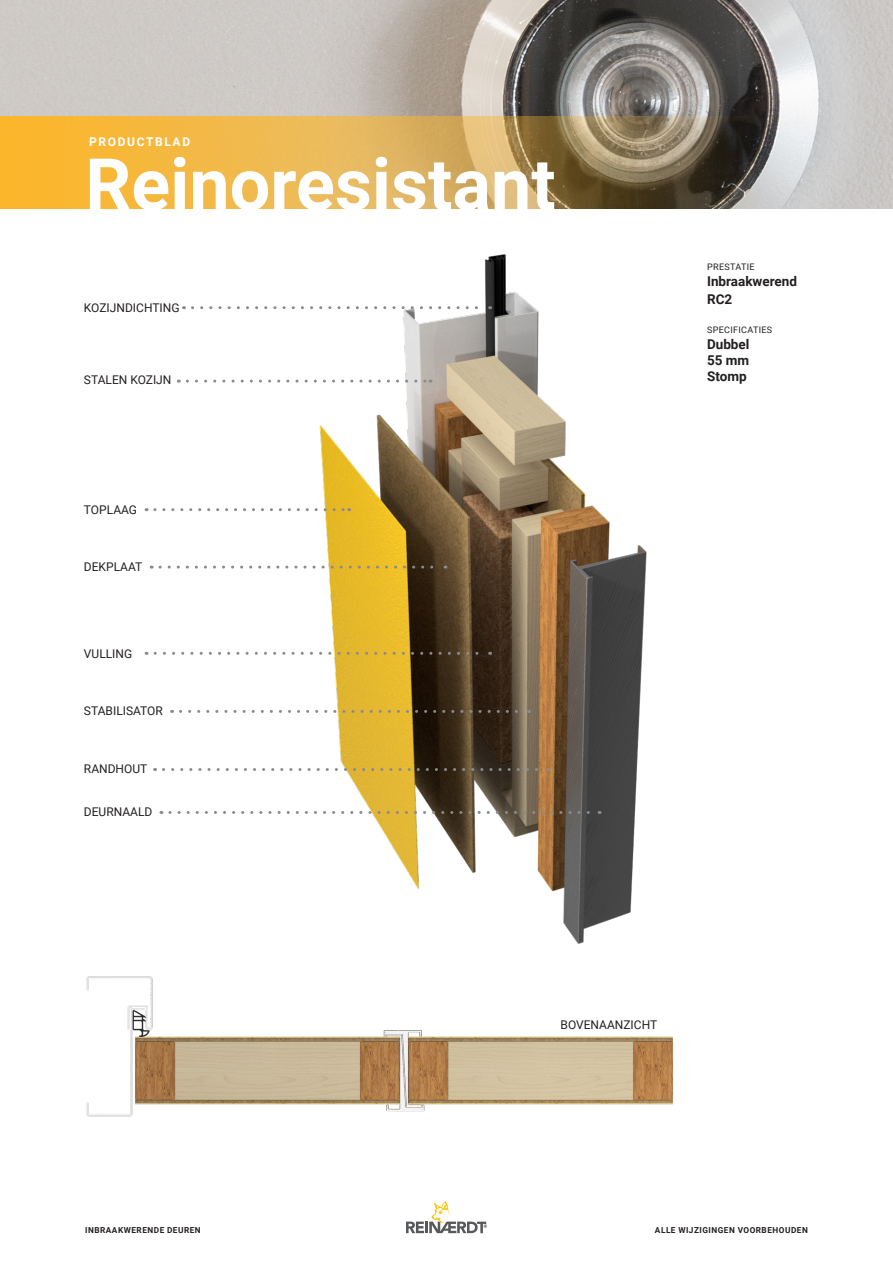
<style>
.page{position:relative;width:893px;height:1263px;background:#fff}
.page>*{position:absolute;margin:0;border:0;box-sizing:border-box;transform-origin:0 0}
.t1{font:700 72px "Roboto";color:#fff}
.t2{font:700 13.5px/16.2px "Roboto";color:#231f20}
.t3{font:12px "Roboto";color:#231f20}
.t4{font:700 12px "Roboto";letter-spacing:.135em;color:#fff}
.t5{font:9px "Roboto";letter-spacing:.035em;color:#231f20}
.t6{font:700 8.25px "Roboto";letter-spacing:.06em;color:#231f20}
</style>
<div class="page">
<svg style="left:406px;top:1201px;width:81px;height:32px"></svg>
<img style="left:0;top:0;width:893px;height:209px">
<svg style="left:0;top:117px;width:778px;height:92px;background:#c59c4e"></svg>
<img style="left:259px;top:254px;width:388px;height:690px">
<img style="left:86px;top:976px;width:587px;height:141px">
<svg style="left:192px;top:306px;width:299px;height:3px"></svg>
<svg style="left:187px;top:380px;width:244px;height:3px"></svg>
<svg style="left:155px;top:508px;width:195px;height:3px"></svg>
<svg style="left:160px;top:566px;width:286px;height:3px"></svg>
<svg style="left:155px;top:652px;width:336px;height:3px"></svg>
<svg style="left:164px;top:768px;width:385px;height:3px"></svg>
<svg style="left:181px;top:710px;width:349px;height:3px"></svg>
<svg style="left:170px;top:811px;width:430px;height:3px"></svg>
<p class="t4" style="left:89px;top:133px;width:102px">PRODUCTBLAD</p>
<p class="t1" style="left:85px;top:134px;width:472px">Reinoresistant</p>
<p class="t3" style="left:84px;top:299px;width:97px">KOZIJNDICHTING</p>
<p class="t3" style="left:84px;top:371px;width:89px">STALEN KOZIJN</p>
<p class="t3" style="left:84px;top:501px;width:55px">TOPLAAG</p>
<p class="t3" style="left:84px;top:558px;width:60px">DEKPLAAT</p>
<p class="t3" style="left:84px;top:645px;width:50px">VULLING</p>
<p class="t3" style="left:84px;top:702px;width:80px">STABILISATOR</p>
<p class="t3" style="left:84px;top:760px;width:65px">RANDHOUT</p>
<p class="t3" style="left:84px;top:803px;width:70px">DEURNAALD</p>
<p class="t5" style="left:707px;top:260px;width:49px">PRESTATIE</p>
<p class="t2" style="left:707px;top:272px;width:91px">Inbraakwerend</p>
<p class="t2" style="left:707px;top:290px;width:27px">RC2</p>
<p class="t5" style="left:707px;top:323px;width:67px">SPECIFICATIES</p>
<p class="t2" style="left:707px;top:335px;width:44px">Dubbel<br>55 mm</p>
<p class="t2" style="left:707px;top:368px;width:41px">Stomp</p>
<p class="t3" style="left:560px;top:1016px;width:98px">BOVENAANZICHT</p>
<p class="t6" style="left:85px;top:1224px;width:117px">INBRAAKWERENDE DEUREN</p>
<p class="t6" style="left:655px;top:1224px;width:154px">ALLE WIJZIGINGEN VOORBEHOUDEN</p>
</div>
